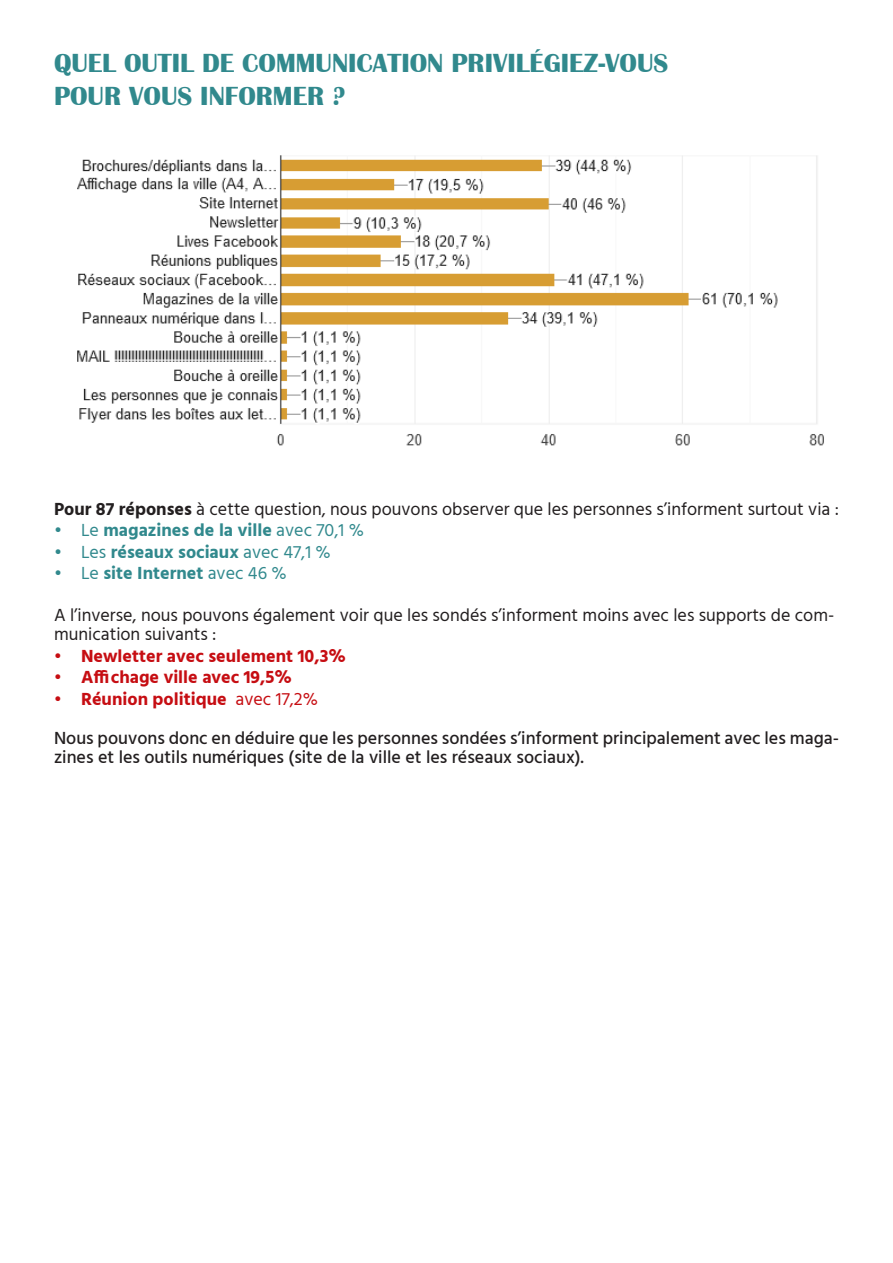
<style>
.page{position:relative;width:893px;height:1263px;background:#fff}
.page>*{position:absolute;margin:0;border:0;box-sizing:border-box;transform-origin:0 0}
.t1{font:700 27px/32.4px "Britannic";color:#31898d}
.t2{font:18px/19.5px "Hind";color:#231f20}
.t3{font:500 18px/19.5px "Hind";color:#231f20}
.t4{font:700 18px "Hind";color:#31898d}
.t5{font:700 18px "Hind";color:#c60d12}
.s1{font-weight:700}
.s2{font-weight:400}
</style>
<div class="page">
<img style="left:77px;top:155px;width:747px;height:291px">
<p class="t1" style="left:54px;top:47px;width:616px">QUEL OUTIL DE COMMUNICATION PRIVILÉGIEZ-VOUS<br>POUR VOUS INFORMER ?</p>
<p class="t2" style="left:54px;top:500px;width:786px"><span class="s1">Pour 87 réponses</span> à cette question, nous pouvons observer que les personnes s’informent surtout via :</p>
<p class="t4" style="left:54px;top:519px;width:311px"><span class="s2">• Le</span> magazines de la ville <span class="s2">avec 70,1 %</span></p>
<p class="t4" style="left:54px;top:541px;width:278px"><span class="s2">• Les</span> réseaux sociaux <span class="s2">avec 47,1 %</span></p>
<p class="t4" style="left:54px;top:563px;width:234px"><span class="s2">• Le</span> site Internet <span class="s2">avec 46 %</span></p>
<p class="t2" style="left:54px;top:606px;width:782px">A l’inverse, nous pouvons également voir que les sondés s’informent moins avec les supports de com&shy;munication suivants :</p>
<p class="t5" style="left:54px;top:645px;width:293px">• Newletter avec seulement 10,3%</p>
<p class="t5" style="left:54px;top:666px;width:240px">• Affichage ville avec 19,5%</p>
<p class="t5" style="left:54px;top:688px;width:265px">• Réunion politique <span class="s2">avec 17,2%</span></p>
<p class="t3" style="left:54px;top:729px;width:786px">Nous pouvons donc en déduire que les personnes sondées s’informent principalement avec les maga&shy;zines et les outils numériques (site de la ville et les réseaux sociaux).</p>
</div>
